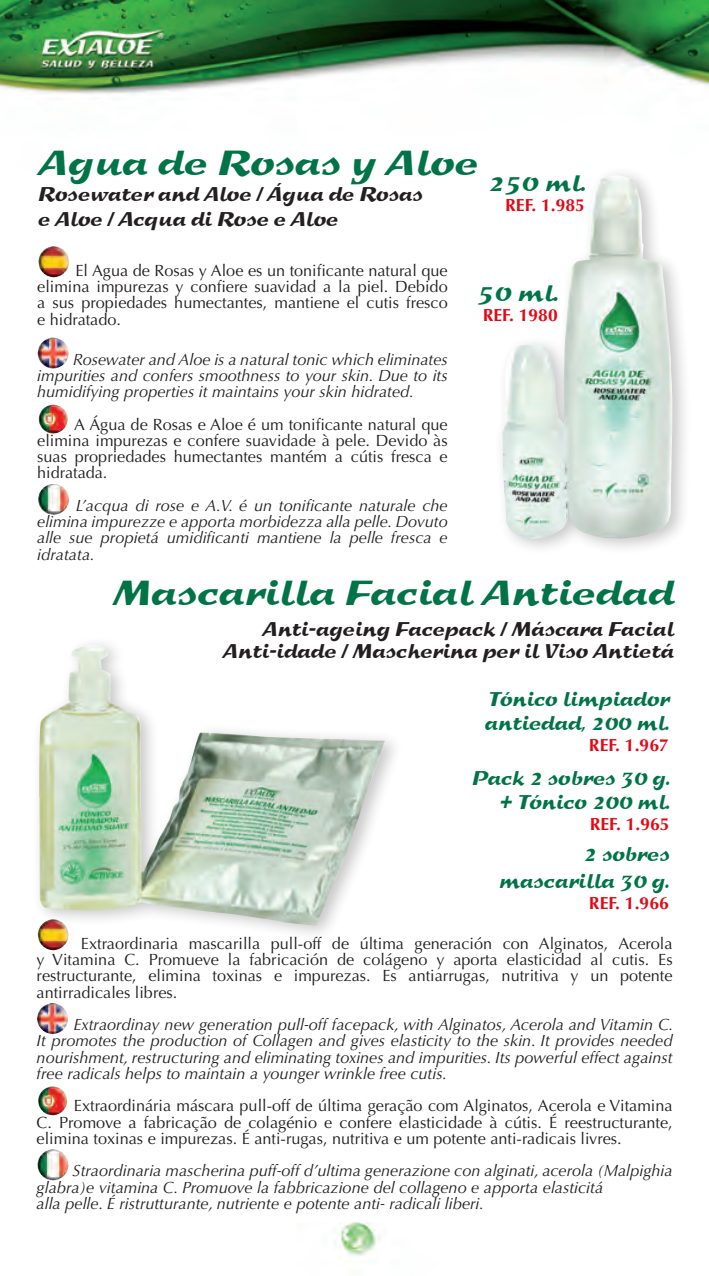
<style>
.page{position:relative;width:709px;height:1276px;background:#fff}
.page>*{position:absolute;margin:0;border:0;box-sizing:border-box;transform-origin:0 0}
.PRODUCTO{font:35px "Sprint";color:#007447}
.Estilo_de_párrafo_3{font:22.5px "Sprint";color:#007447}
.t1{font:20px "Sprint";color:#231f20;scale:.9 1}
.Estilo_de_párrafo_3-2{font:20px/24px "Sprint";color:#007447;scale:.9 1}
.Estilo_de_párrafo_4{font:700 17.5px "Optima LT Std";color:#e20916}
.t2{font:italic 16.25px/16.2px "Optima LT Std";color:#231f20;text-align:justify}
.t3{font:16.25px/16.2px "Optima LT Std";color:#231f20;text-align:justify}
</style>
<div class="page">
<img style="left:0;top:0;width:709px;height:1256px">
<div style="left:493px;top:165px;width:198px;height:390px;background:#231f20;opacity:.25"></div>
<img style="left:565px;top:175px;width:50px;height:170px">
<img style="left:38px;top:246px;width:31px;height:31px">
<img style="left:37px;top:338px;width:32px;height:30px">
<img style="left:39px;top:405px;width:29px;height:29px">
<img style="left:38px;top:484px;width:31px;height:31px">
<img style="left:37px;top:941px;width:32px;height:9px">
<img style="left:37px;top:1003px;width:31px;height:31px">
<img style="left:38px;top:1086px;width:29px;height:29px">
<img style="left:37px;top:1149px;width:32px;height:31px">
<div style="left:31px;top:635px;width:372px;height:306px;background:#231f20;opacity:.25"></div>
<img style="left:38px;top:645px;width:347px;height:280px">
<p class="PRODUCTO" style="left:37px;top:141px;width:440px">Agua de Rosas y Aloe</p>
<p class="Estilo_de_párrafo_3" style="left:487px;top:169px;width:100px">250 ml.</p>
<p class="Estilo_de_párrafo_4" style="left:505px;top:195px;width:81px">REF. 1.985</p>
<p class="t1" style="left:37px;top:181px;width:429px">Rosewater and Aloe / Água de Rosas</p>
<p class="t1" style="left:37px;top:206px;width:335px">e Aloe / Acqua di Rose e Aloe</p>
<p class="t3" style="left:37px;top:262px;width:412px;text-indent:38px">El Agua de Rosas y Aloe es un tonificante natural que elimina impurezas y confiere suavidad a la piel. Debido a sus propiedades humectantes, mantiene el cutis fresco e hidratado.</p>
<p class="t2" style="left:37px;top:351px;width:412px;text-indent:36px">Rosewater and Aloe is a natural tonic which eliminates impurities and confers smoothness to your skin. Due to its humidifying properties it maintains your skin hidrated.</p>
<p class="t3" style="left:37px;top:416px;width:412px;text-indent:37px">A Água de Rosas e Aloe é um tonificante natural que elimina impurezas e confere suavidade à pele. Devido às suas propriedades humectantes mantém a cútis fresca e hidratada.</p>
<p class="t2" style="left:37px;top:497px;width:412px;text-indent:39px">L’acqua di rose e A.V. é un tonificante naturale che elimina impurezze e apporta morbidezza alla pelle. Dovuto alle sue propietá umidificanti mantiene la pelle fresca e idratata.</p>
<p class="Estilo_de_párrafo_3" style="left:476px;top:279px;width:83px">50 ml.</p>
<p class="Estilo_de_párrafo_4" style="left:483px;top:305px;width:76px">REF. 1980</p>
<p class="PRODUCTO" style="left:110px;top:571px;width:563px">Mascarilla Facial Antiedad</p>
<p class="t1" style="left:262px;top:616px;width:458px">Anti-ageing Facepack / Máscara Facial</p>
<p class="t1" style="left:222px;top:639px;width:502px">Anti-idade / Mascherina per il Viso Antietá</p>
<p class="Estilo_de_párrafo_3-2" style="left:484px;top:686px;width:207px">Tónico limpiador antiedad, 200 ml.</p>
<p class="Estilo_de_párrafo_4" style="left:589px;top:734px;width:81px">REF. 1.967</p>
<p class="Estilo_de_párrafo_3-2" style="left:471px;top:766px;width:222px">Pack 2 sobres 30 g.</p>
<p class="Estilo_de_párrafo_3-2" style="left:498px;top:790px;width:192px">+ Tónico 200 ml.</p>
<p class="Estilo_de_párrafo_4" style="left:589px;top:814px;width:81px">REF. 1.965</p>
<p class="Estilo_de_párrafo_3-2" style="left:582px;top:841px;width:97px">2 sobres</p>
<p class="Estilo_de_párrafo_3-2" style="left:498px;top:868px;width:191px">mascarilla 30 g.</p>
<p class="Estilo_de_párrafo_4" style="left:589px;top:892px;width:81px">REF. 1.966</p>
<p class="t3" style="left:37px;top:935px;width:637px;text-indent:44px">Extraordinaria mascarilla pull-off de última generación con Alginatos, Acerola y Vitamina C. Promueve la fabricación de colágeno y aporta elasticidad al cutis. Es restructurante, elimina toxinas e impurezas. Es antiarrugas, nutritiva y un potente antirradicales libres.</p>
<p class="t2" style="left:37px;top:1016px;width:638px;text-indent:37px">Extraordinay new generation pull-off facepack, with Alginatos, Acerola and Vitamin C.<br>It promotes the production of Collagen and gives elasticity to the skin. It provides needed nourishment, restructuring and eliminating toxines and impurities. Its powerful effect against free radicals helps to maintain a younger wrinkle free cutis.</p>
<p class="t3" style="left:37px;top:1098px;width:637px;text-indent:37px">Extraordinária máscara pull-off de última geração com Alginatos, Acerola e Vitamina C. Promove a fabricação de colagénio e confere elasticidade à cútis. É reestructurante, elimina toxinas e impurezas. É anti-rugas, nutritiva e um potente anti-radicais livres.</p>
<p class="t2" style="left:37px;top:1163px;width:637px;text-indent:36px">Straordinaria mascherina puff-off d’ultima generazione con alginati, acerola (Malpighia glabra)e vitamina C. Promuove la fabbricazione del collageno e apporta elasticitá</p>
<p class="t2" style="left:37px;top:1195px;width:449px">alla pelle. É ristrutturante, nutriente e potente anti- radicali liberi.</p>
</div>
